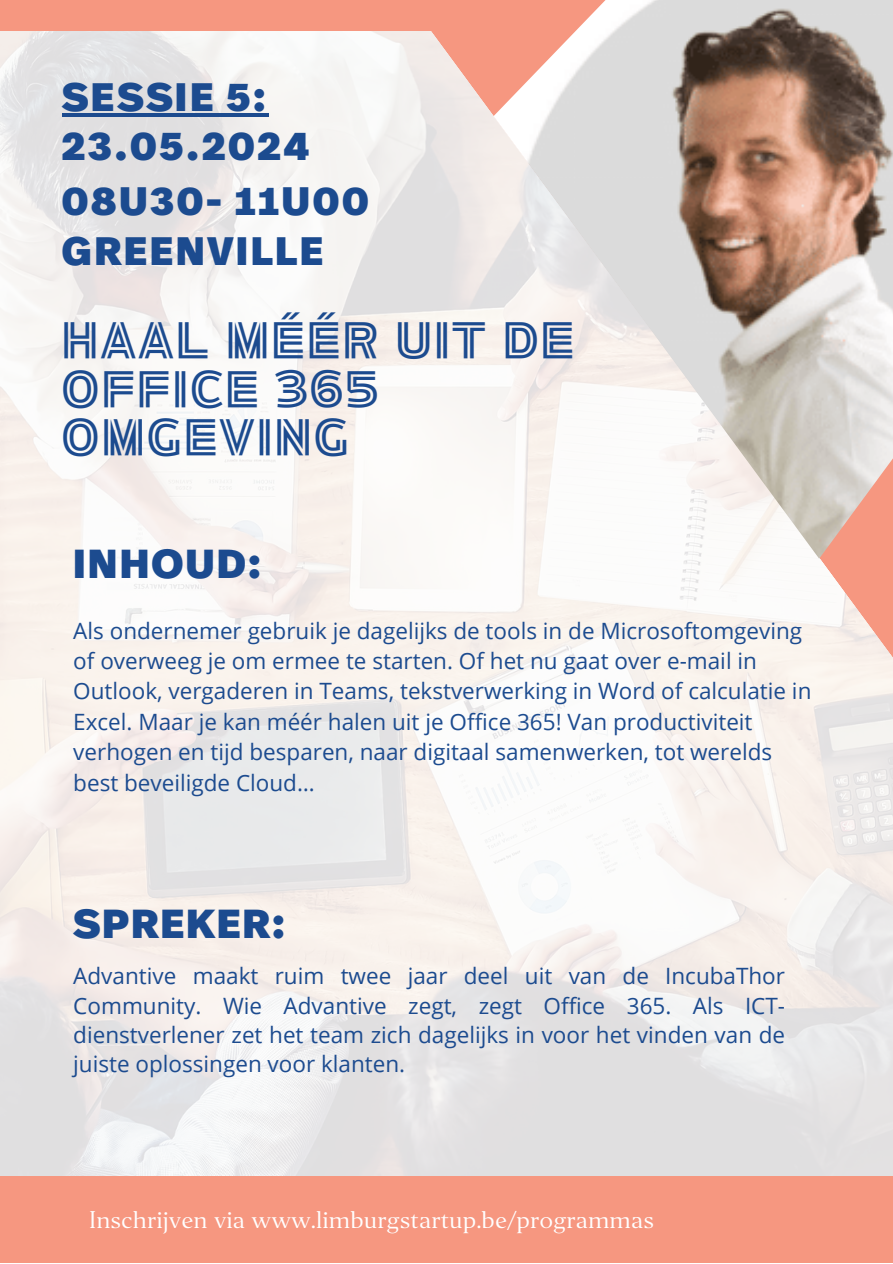
<style>
.page{position:relative;width:893px;height:1264px;background:#fff}
.page>*{position:absolute;margin:0;border:0;box-sizing:border-box;transform-origin:0 0}
.t1{font:44.85px/48.3px "Ambiguity Normate Inline";letter-spacing:.055em;color:#1c4b8f}
.t2{font:900 40.5px "Real Head Pro";letter-spacing:.05em;color:#1c4b8f}
.t3{font:900 39.6px "Real Head Pro";letter-spacing:.07em;color:#1c4b8f}
.t4{font:22.5px/30.3px "Open Sans";color:#1c4b8f}
.t5{font:22.5px "Editor";color:#fff}
</style>
<div class="page">
<img style="left:0;top:30px;width:892px;height:1146px">
<div style="left:0;top:1176px;width:892px;height:86px;background:#f69780"></div>
<div style="left:0;top:0;width:892px;height:30px;background:#f69780"></div>
<svg style="left:392px;top:30px;width:500px;height:690px"></svg>
<img style="left:493px;top:0;width:399px;height:558px">
<hr style="left:62px;top:113px;width:207px;height:3px;background:#1c4b8f">
<p class="t3" style="left:62px;top:79px;width:206px">SESSIE 5:</p>
<p class="t3" style="left:62px;top:128px;width:249px">23.05.2024</p>
<p class="t3" style="left:62px;top:183px;width:308px">08U30- 11U00</p>
<p class="t3" style="left:62px;top:233px;width:263px">GREENVILLE</p>
<p class="t1" style="left:62px;top:316px;width:513px">HAAL MÉÉR UIT DE<br>OFFICE 365<br>OMGEVING</p>
<p class="t2" style="left:73px;top:545px;width:189px">INHOUD:</p>
<p class="t4" style="left:73px;top:615px;width:739px">Als ondernemer gebruik je dagelijks de tools in de Microsoftomgeving of overweeg je om ermee te starten. Of het nu gaat over e-mail in Outlook, vergaderen in Teams, tekstverwerking in Word of calculatie in Excel. Maar je kan méér halen uit je Office 365! Van productiviteit verhogen en tijd besparen, naar digitaal samenwerken, tot werelds best beveiligde Cloud…</p>
<p class="t2" style="left:73px;top:905px;width:213px">SPREKER:</p>
<p class="t4" style="left:73px;top:960px;width:713px;line-height:29.2px;text-align:justify">Advantive maakt ruim twee jaar deel uit van de IncubaThor Community. Wie Advantive zegt, zegt Office 365. Als ICT&shy;dienstverlener zet het team zich dagelijks in voor het vinden van de juiste oplossingen voor klanten.</p>
<p class="t5" style="left:89px;top:1205px;width:566px">Inschrijven via www.limburgstartup.be/programmas</p>
</div>
